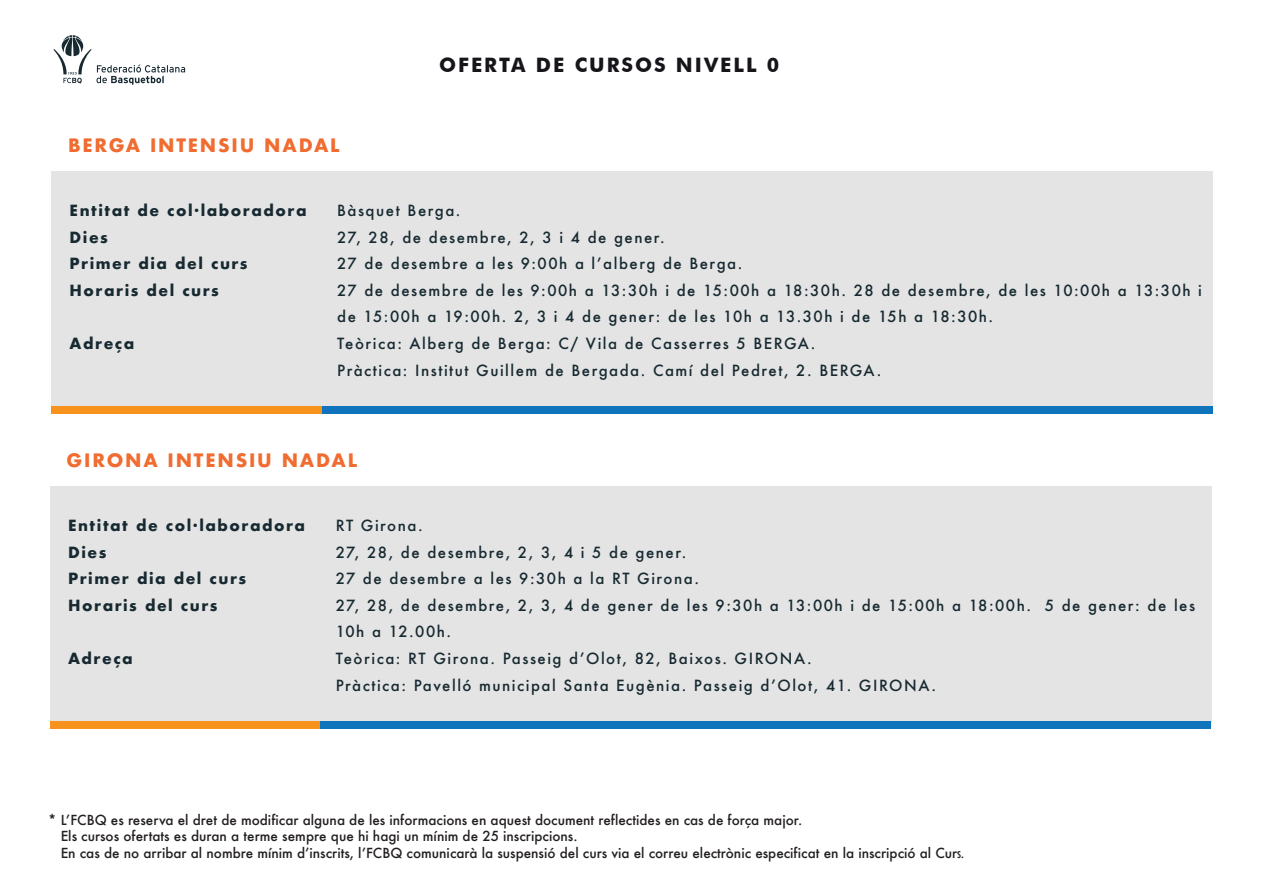
<style>
.page{position:relative;width:1263px;height:893px;background:#fff}
.page>*{position:absolute;margin:0;border:0;box-sizing:border-box;transform-origin:0 0}
.t1{font:700 19.95px "Futura BT";letter-spacing:.1em;color:#18151a}
.t2{font:700 18px "Futura";letter-spacing:.1em;color:#f06c30}
.t3{font:500 15px/26.5px "Futura";letter-spacing:.1em;color:#172931}
.t4{font:700 15px/26.5px "Futura";letter-spacing:.1em;color:#172931}
.t5{font:500 13.5px/16.2px "Futura";color:#231f20}
.s1{font-stretch:condensed}
</style>
<div class="page">
<div style="left:52px;top:171px;width:1161px;height:238px;background:#e3e4e3"></div>
<div style="left:52px;top:406px;width:270px;height:8px;background:#f7931d"></div>
<div style="left:322px;top:406px;width:891px;height:8px;background:#1074bc"></div>
<svg style="left:53px;top:35px;width:132px;height:50px"></svg>
<div style="left:50px;top:486px;width:1161px;height:238px;background:#e3e4e3"></div>
<div style="left:50px;top:721px;width:271px;height:8px;background:#f7931d"></div>
<div style="left:321px;top:721px;width:890px;height:8px;background:#1074bc"></div>
<p class="t2" style="left:68px;top:132px;width:273px">BERGA INTENSIU NADAL</p>
<h1 class="t1" style="left:439px;top:53px;width:342px">OFERTA DE CURSOS NIVELL 0</h1>
<p class="t4" style="left:70px;top:197px;width:238px">Entitat de col·laboradora<br>Dies<br>Primer dia del curs<br>Horaris del curs</p>
<p class="t4" style="left:70px;top:330px;width:66px">Adreça</p>
<p class="t3" style="left:337px;top:197px;width:866px">Bàsquet Berga.<br>27, 28, de desembre, 2, 3 i 4 de gener.<br>27 de desembre a les 9:00h a lʼalberg de Berga.<br>27 de desembre de les 9:00h a 13:30h i de 15:00h a 18:30h. 28 de desembre, de les 10:00h a 13:30h i de 15:00h a 19:00h. 2, 3 i 4 de gener: de les 10h a 13.30h i de 15h a 18:30h.<br>Teòrica: Alberg de Berga: C/ Vila de Casserres 5 BERGA.<br>Pràctica: Institut Guillem de Bergada. Camí del Pedret, 2. BERGA.</p>
<p class="t2" style="left:67px;top:447px;width:292px">GIRONA INTENSIU NADAL</p>
<p class="t4" style="left:68px;top:512px;width:238px">Entitat de col·laboradora<br>Dies<br>Primer dia del curs<br>Horaris del curs</p>
<p class="t4" style="left:68px;top:645px;width:66px">Adreça</p>
<p class="t3" style="left:336px;top:512px;width:861px">RT Girona.<br>27, 28, de desembre, 2, 3, 4 i 5 de gener.<br>27 de desembre a les 9:30h a la RT Girona.<br>27, 28, de desembre, 2, 3, 4 de gener de les 9:30h a 13:00h i de 15:00h a 18:00h. 5 de gener: de les 10h a 12.00h.<br>Teòrica: RT Girona. Passeig dʼOlot, 82, Baixos. GIRONA.<br>Pràctica: Pavelló municipal Santa Eugènia. Passeig dʼOlot, 41. GIRONA.</p>
<p class="t5" style="left:61px;top:812px;width:905px;text-indent:-13px">* LʼFCBQ es reserva el dret de modificar alguna de les informacions en aquest document reflectides en cas de força major.<br>Els cursos ofertats es duran a terme sempre que hi hagi un mínim de 25 inscripcions.<br>En cas de no arribar al nombre mínim dʼinscrits, lʼFCBQ comunicarà la suspensió del curs via el correu electrònic especificat en la inscripció al Cur<span class="s1">s.</span></p>
</div>
